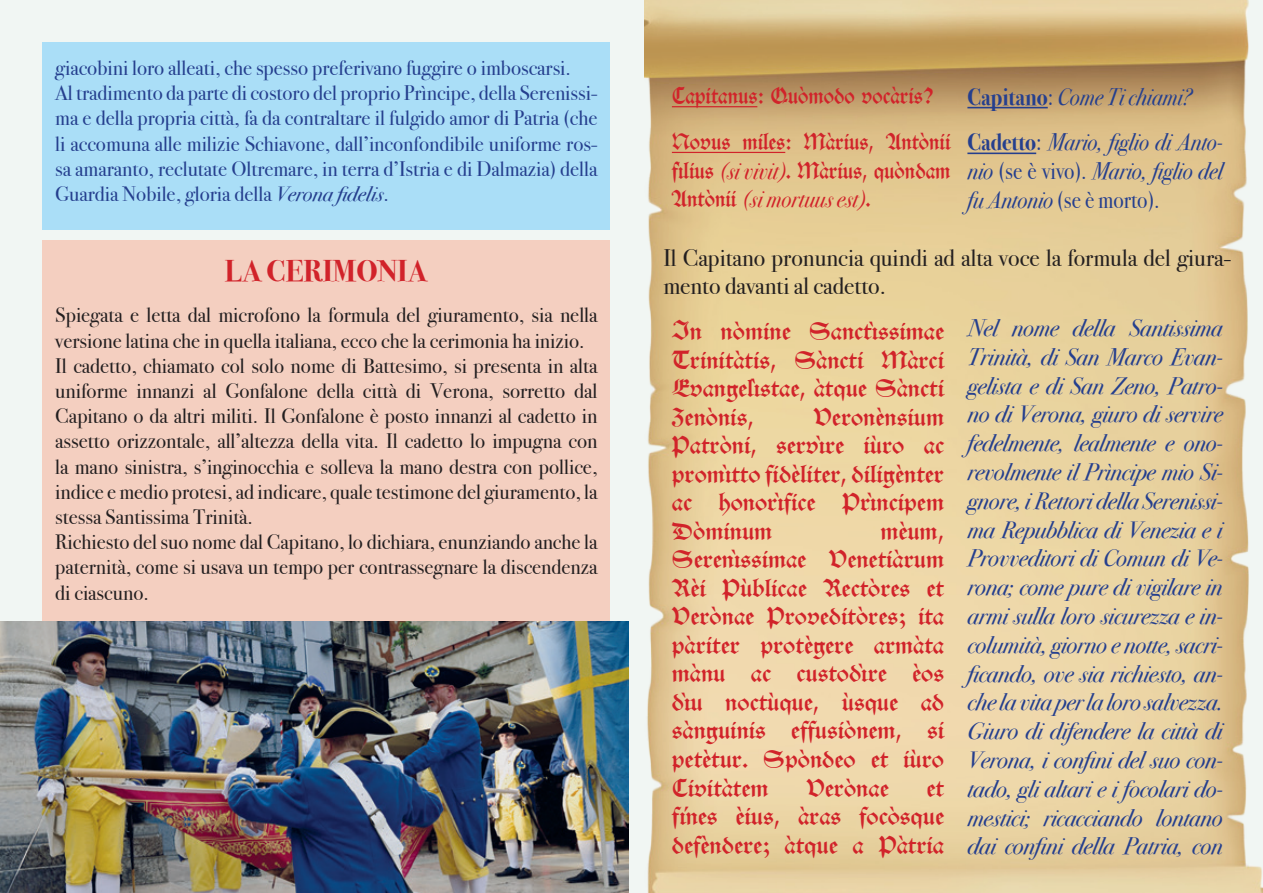
<style>
.page{position:relative;width:1263px;height:893px;background:#f1f6f3}
.page>*{position:absolute;margin:0;border:0;box-sizing:border-box;transform-origin:0 0}
.t1{font:700 30px "Bodoni Svty Two ITCTT";color:#d1232a}
.t2{font:25.5px/28.5px "Alte Schwabacher";color:#d1232a;text-align:justify}
.t3{font:italic 24px/28.8px "Bodoni Svty Two ITCTT";letter-spacing:-.01em;color:#253f8e;text-align:justify}
.t4{font:italic 24px/28.8px "Bodoni Svty Two ITCTT";letter-spacing:-.01em;color:#253f8e;text-align:justify;scale:.9 1}
.t5{font:24px/28.5px "Alte Schwabacher";color:#d1232a;scale:.9 1}
.t6{font:24px/28.8px "Bodoni Svty Two ITCTT";color:#231f20}
.t7{font:italic 24px "Bodoni Svty Two ITCTT";color:#d1232a;scale:.9 1}
.t8{font:21px/25.2px "Bodoni Svty Two ITCTT";color:#231f20}
.t9{font:21px/25.2px "Bodoni Svty Two ITCTT";color:#253f8e}
.s1{font-style:italic}
.s2{font-family:"Alte Schwabacher OSF"}
.s3{font-weight:700;font-style:normal}
.s4{font-style:normal}
.s5{font-family:"Bodoni Svty Two ITCTT";font-style:italic}
.s6{font-family:"Alte Schwabacher";font-style:normal}
</style>
<div class="page">
<img style="left:644px;top:0;width:619px;height:893px">
<div style="left:43px;top:240px;width:567px;height:395px;background:#f4cfc0"></div>
<hr style="left:672px;top:106px;width:85px;height:1px;background:#d1232a">
<hr style="left:967px;top:107px;width:81px;height:1px;background:#253f8e">
<hr style="left:672px;top:152px;width:113px;height:1px;background:#d1232a">
<hr style="left:967px;top:153px;width:69px;height:1px;background:#253f8e">
<div style="left:43px;top:43px;width:567px;height:187px;background:#aadef7"></div>
<img style="left:0;top:622px;width:628px;height:271px">
<p class="t9" style="left:55px;top:53px;width:544px">giacobini loro alleati, che spesso preferivano fuggire o imboscarsi.<br>Al tradimento da parte di costoro del proprio Prìncipe, della Serenissi&shy;ma e della propria città, fa da contraltare il fulgido amor di Patria (che li accomuna alle milizie Schiavone, dall’inconfondibile uniforme ros&shy;sa amaranto, reclutate Oltremare, in terra d’Istria e di Dalmazia) della Guardia Nobile, gloria della <span class="s1">Verona fidelis</span>.</p>
<h1 class="t1" style="left:225px;top:246px;width:205px">LA CERIMONIA</h1>
<p class="t8" style="left:55px;top:300px;width:544px">Spiegata e letta dal microfono la formula del giuramento, sia nella versione latina che in quella italiana, ecco che la cerimonia ha inizio.<br>Il cadetto, chiamato col solo nome di Battesimo, si presenta in alta uniforme innanzi al Gonfalone della città di Verona, sorretto dal Capitano o da altri militi. Il Gonfalone è posto innanzi al cadetto in assetto orizzontale, all’altezza della vita. Il cadetto lo impugna con la mano sinistra, s’inginocchia e solleva la mano destra con pollice, indice e medio protesi, ad indicare, quale testimone del giuramento, la stessa Santissima Trinità.<br>Richiesto del suo nome dal Capitano, lo dichiara, enunziando anche la paternità, come si usava un tempo per contrassegnare la discendenza di ciascuno.</p>
<p class="t5" style="left:672px;top:82px;width:292px"><span class="s2">Capitanus</span>: Quòmodo vocàris?</p>
<p class="t4" style="left:967px;top:80px;width:250px"><span class="s3">Capitano</span><span class="s4">:</span> Come Ti chiami?</p>
<p class="t5" style="left:672px;top:127px;width:311px"><span class="s2">Novus miles</span>: Màrius, Antònii fìlius <span class="s5">(si vivit)</span>. Màrius, quòndam</p>
<p class="t7" style="left:672px;top:178px;width:223px"><span class="s6">Antònii</span> (si mortuus est)<span class="s6">.</span></p>
<p class="t4" style="left:967px;top:126px;width:285px"><span class="s3">Cadetto</span><span class="s4">:</span> Mario, figlio di Anto&shy;nio <span class="s4">(se è vivo).</span> Mario, figlio del fu Antonio <span class="s4">(se è morto).</span></p>
<p class="t6" style="left:663px;top:240px;width:569px">Il Capitano pronuncia quindi ad alta voce la formula del giura&shy;mento davanti al cadetto.</p>
<p class="t3" style="left:967px;top:312px;width:257px">Nel nome della Santissima Trinità, di San Marco Evan&shy;gelista e di San Zeno, Patro&shy;no di Verona, giuro di servire fedelmente, lealmente e ono&shy;revolmente il Prìncipe mio Si&shy;gnore, i Rettori della Serenissi&shy;ma Repubblica di Venezia e i Provveditori di Comun di Ve&shy;rona; come pure di vigilare in armi sulla loro sicurezza e in&shy;columità, giorno e notte, sacri&shy;ficando, ove sia richiesto, an&shy;che la vita per la loro salvezza.<br>Giuro di difendere la città di Verona, i confini del suo con&shy;tado, gli altari e i focolari do&shy;mestici; ricacciando lontano dai confini della Patria, con</p>
<p class="t2" style="left:672px;top:317px;width:274px">In nòmine Sanctìssimae Trinitàtis, Sàncti Màrci Evangelìstae, àtque Sàncti Zenònis,</p>
<p class="t2" style="left:672px;top:403px;width:274px;text-indent:141px">Veronènsium Patròni, servìre iùro ac promìtto fidèliter, diligènter ac honorìfice Prìncipem Dòminum</p>
<p class="t2" style="left:672px;top:517px;width:274px;text-indent:208px">mèum, Serenìssimae Venetiàrum Rèi Pùblicae Rectòres et Verònae Proveditòres; ita pàriter protègere armàta mànu ac custodìre èos dìu noctùque, ùsque ad sànguinis effusiònem, si petètur. Spòndeo et iùro Civitàtem</p>
<p class="t2" style="left:806px;top:773px;width:84px">Verònae</p>
<p class="t2" style="left:672px;top:773px;width:274px;text-indent:255px">et fínes èius, àras focòsque defèndere; àtque a Pàtria</p>
</div>
